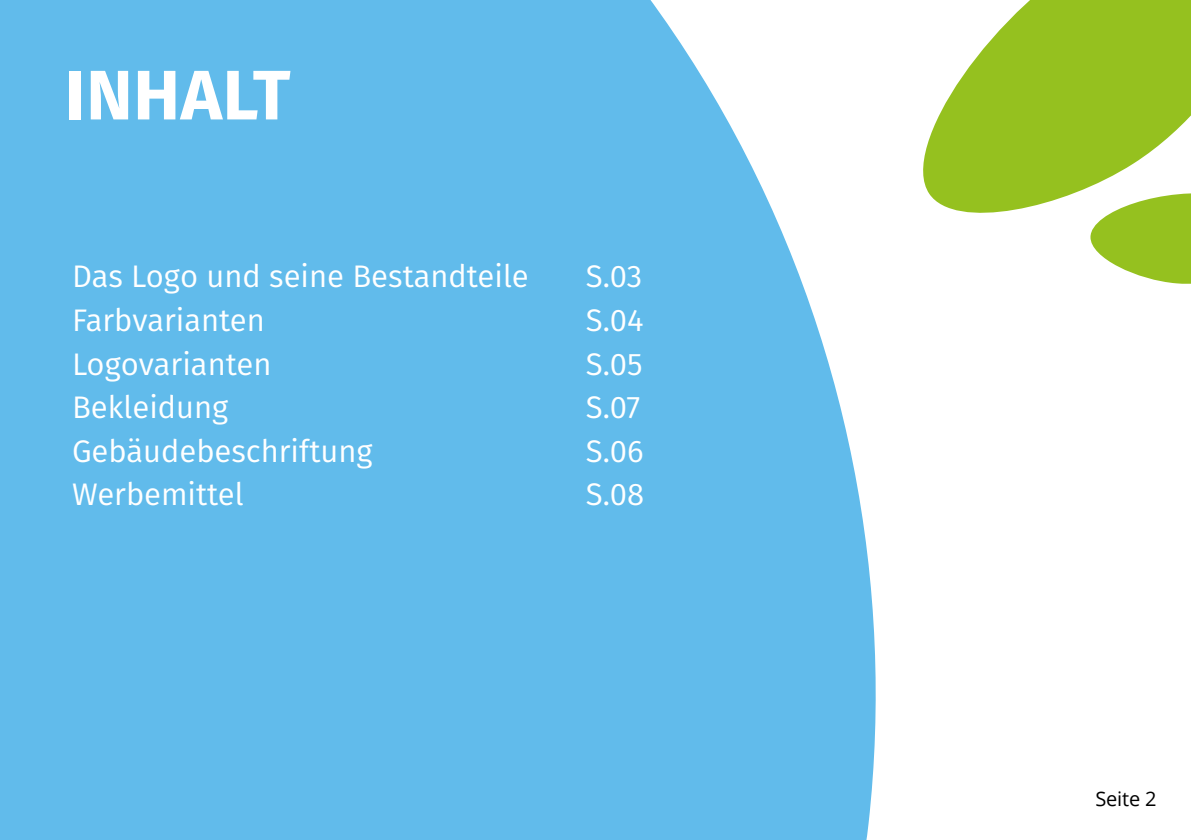
<style>
.page{position:relative;width:1191px;height:840px;background:#fff}
.page>*{position:absolute;margin:0;border:0;box-sizing:border-box;transform-origin:0 0}
.t1{font:700 70px "Fira Sans";letter-spacing:.01em;color:#fff}
.t2{font:31.2px "Fira Sans";color:#fff}
.t3{font:20px "Open Sans";letter-spacing:-.01em;color:#000}
</style>
<div class="page">
<div style="left:0;top:0;width:876px;height:839px;background:#61bbeb"></div>
<svg style="left:923px;top:0;width:268px;height:213px;fill:#95c11f"></svg>
<svg style="left:1090px;top:186px;width:101px;height:98px"></svg>
<h1 class="t1" style="left:65px;top:36px;width:227px">INHALT</h1>
<p class="t2" style="left:72px;top:253px;width:458px">Das Logo und seine Bestandteile</p>
<p class="t2" style="left:586px;top:253px;width:58px">S.03</p>
<p class="t2" style="left:72px;top:296px;width:194px">Farbvarianten</p>
<p class="t2" style="left:586px;top:296px;width:59px">S.04</p>
<p class="t2" style="left:72px;top:340px;width:201px">Logovarianten</p>
<p class="t2" style="left:586px;top:340px;width:58px">S.05</p>
<p class="t2" style="left:72px;top:384px;width:158px">Bekleidung</p>
<p class="t2" style="left:586px;top:384px;width:56px">S.07</p>
<p class="t2" style="left:72px;top:427px;width:302px">Gebäudebeschriftung</p>
<p class="t2" style="left:586px;top:427px;width:59px">S.06</p>
<p class="t2" style="left:72px;top:471px;width:173px">Werbemittel</p>
<p class="t2" style="left:586px;top:471px;width:60px">S.08</p>
<p class="t3" style="left:1095px;top:784px;width:62px">Seite 2</p>
</div>
